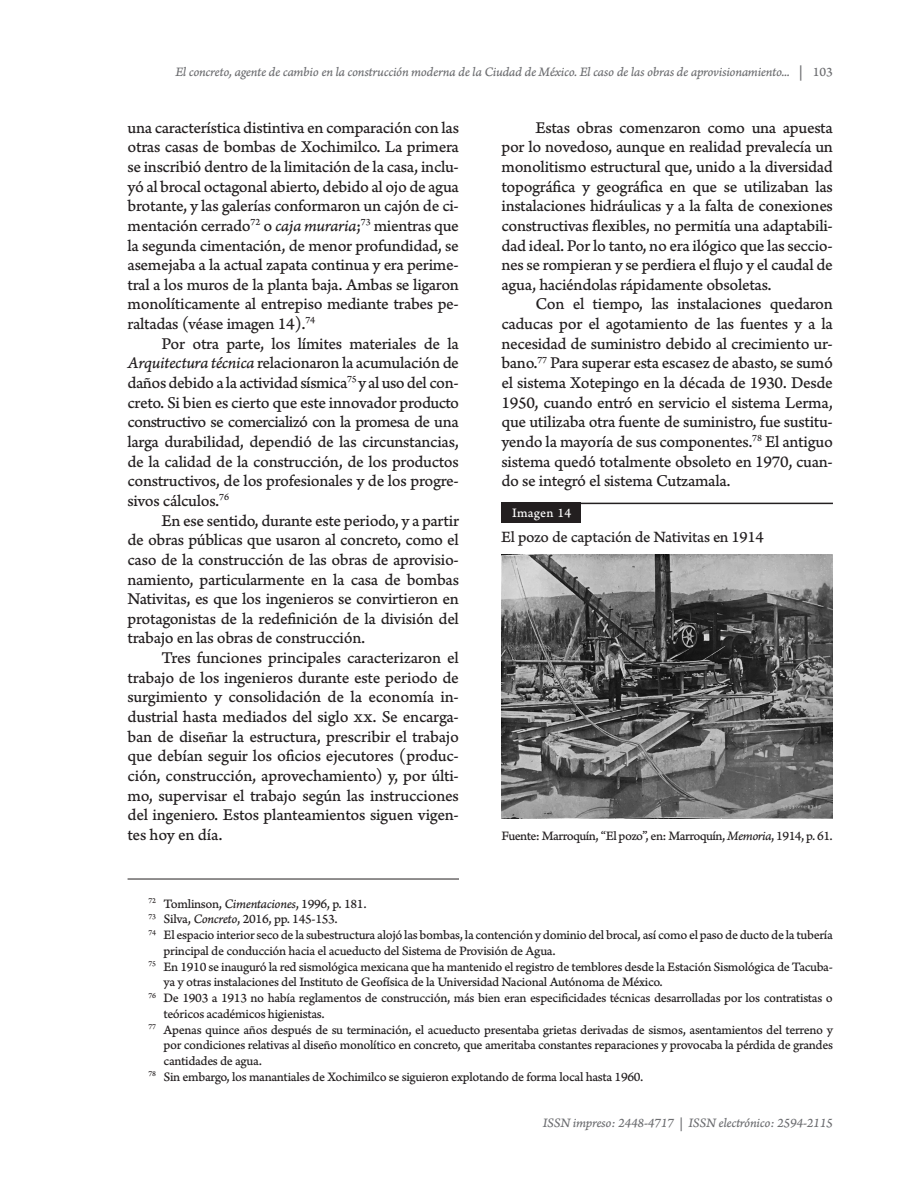
<style>
.page{position:relative;width:918px;height:1188px;background:#fff}
.page>*{position:absolute;margin:0;border:0;box-sizing:border-box;transform-origin:0 0}
.Texto{font:17.25px/19.6px "Arno Pro Caption";letter-spacing:-.02em;color:#231f20;text-align:justify}
.texto_imagen{font:16.5px "Arno Pro Caption";letter-spacing:-.02em;color:#231f20}
.t1{font:15px "Arno Pro Caption";color:#6c6d70}
.Nota_al_pie{font:13.5px/15.8px "Arno Pro Caption";letter-spacing:-.025em;color:#231f20}
.t2{font:13.5px "Arno Pro Italic Caption";letter-spacing:-.025em;color:#6c6d70}
.fuente_imagen{font:13.5px "Arno Pro Caption";letter-spacing:-.04em;color:#231f20}
.Numero_de_tabla{font:13.5px "Arno Pro Caption";color:#fff}
.t3{font:13.5px "Arno Pro Caption";color:#6c6d70}
.s1{font-family:"Arno Pro Italic Caption"}
</style>
<div class="page">
<hr style="left:128px;top:879px;width:331px;height:1px;background:#231f20">
<img style="left:501px;top:554px;width:331px;height:264px">
<hr style="left:502px;top:503px;width:331px;height:1px;background:#231f20">
<div style="left:502px;top:503px;width:79px;height:20px;background:#231f20"></div>
<p class="t1" style="left:798px;top:62px;width:6px">|</p>
<p class="t2" style="left:175px;top:64px;width:616px">El concreto, agente de cambio en la construcción moderna de la Ciudad de México. El caso de las obras de aprovisionamiento...</p>
<p class="t3" style="left:813px;top:64px;width:22px">103</p>
<p class="Texto" style="left:128px;top:118px;width:333px">una característica distintiva en comparación con las otras casas de bombas de Xochimilco. La primera se inscribió dentro de la limitación de la casa, inclu&shy;yó al brocal octagonal abierto, debido al ojo de agua brotante, y las galerías conformaron un cajón de ci&shy;mentación cerrado<sup>72</sup> o <span class="s1">caja muraria</span>;<sup>73</sup> mientras que la segunda cimentación, de menor profundidad, se asemejaba a la actual zapata continua y era perime&shy;tral a los muros de la planta baja. Ambas se ligaron monolíticamente al entrepiso mediante trabes pe&shy;raltadas (véase imagen 14).<sup>74</sup></p>
<p class="Texto" style="left:128px;top:334px;width:333px;text-indent:34px">Por otra parte, los límites materiales de la <span class="s1">Arquitectura técnica</span> relacionaron la acumulación de daños debido a la actividad sísmica<sup>75</sup>y al uso del con&shy;creto. Si bien es cierto que este innovador producto constructivo se comercializó con la promesa de una larga durabilidad, dependió de las circunstancias, de la calidad de la construcción, de los productos constructivos, de los profesionales y de los progre&shy;sivos cálculos.<sup>76</sup></p>
<p class="Texto" style="left:128px;top:511px;width:333px;text-indent:34px">En ese sentido, durante este periodo, y a partir de obras públicas que usaron al concreto, como el caso de la construcción de las obras de aprovisio&shy;namiento, particularmente en la casa de bombas Nativitas, es que los ingenieros se convirtieron en protagonistas de la redefinición de la división del trabajo en las obras de construcción.</p>
<p class="Texto" style="left:128px;top:649px;width:333px;text-indent:34px">Tres funciones principales caracterizaron el trabajo de los ingenieros durante este periodo de surgimiento y consolidación de la economía in&shy;dustrial hasta mediados del siglo xx. Se encarga&shy;ban de diseñar la estructura, prescribir el trabajo que debían seguir los oficios ejecutores (produc&shy;ción, construcción, aprovechamiento) y, por últi&shy;mo, supervisar el trabajo según las instrucciones del ingeniero. Estos planteamientos siguen vigen&shy;tes hoy en día.</p>
<p class="Texto" style="left:502px;top:118px;width:333px;text-indent:34px">Estas obras comenzaron como una apuesta por lo novedoso, aunque en realidad prevalecía un monolitismo estructural que, unido a la diversidad topográfica y geográfica en que se utilizaban las instalaciones hidráulicas y a la falta de conexiones constructivas flexibles, no permitía una adaptabili&shy;dad ideal. Por lo tanto, no era ilógico que las seccio&shy;nes se rompieran y se perdiera el flujo y el caudal de agua, haciéndolas rápidamente obsoletas.</p>
<p class="Texto" style="left:502px;top:295px;width:333px;text-indent:34px">Con el tiempo, las instalaciones quedaron caducas por el agotamiento de las fuentes y a la necesidad de suministro debido al crecimiento ur&shy;bano.<sup>77</sup> Para superar esta escasez de abasto, se sumó el sistema Xotepingo en la década de 1930. Desde 1950, cuando entró en servicio el sistema Lerma, que utilizaba otra fuente de suministro, fue sustitu&shy;yendo la mayoría de sus componentes.<sup>78</sup> El antiguo sistema quedó totalmente obsoleto en 1970, cuan&shy;do se integró el sistema Cutzamala.</p>
<p class="Numero_de_tabla" style="left:512px;top:505px;width:60px">Imagen 14</p>
<p class="texto_imagen" style="left:501px;top:527px;width:264px">El pozo de captación de Nativitas en 1914</p>
<p class="fuente_imagen" style="left:502px;top:828px;width:333px">Fuente: Marroquín, “El pozo”, en: Marroquín, <span class="s1">Memoria</span>, 1914, p. 61.</p>
<p class="Nota_al_pie" style="left:149px;top:896px;width:220px"><sup>72</sup> Tomlinson, <span class="s1">Cimentaciones</span>, 1996, p. 181.</p>
<p class="Nota_al_pie" style="left:149px;top:912px;width:191px"><sup>73</sup> Silva, <span class="s1">Concreto</span>, 2016, pp. 145-153.</p>
<p class="Nota_al_pie" style="left:164px;top:928px;width:671px;text-indent:-15px"><sup>74</sup> El espacio interior seco de la subestructura alojó las bombas, la contención y dominio del brocal, así como el paso de ducto de la tubería principal de conducción hacia el acueducto del Sistema de Provisión de Agua.</p>
<p class="Nota_al_pie" style="left:164px;top:959px;width:671px;text-indent:-15px"><sup>75</sup> En 1910 se inauguró la red sismológica mexicana que ha mantenido el registro de temblores desde la Estación Sismológica de Tacuba&shy;ya y otras instalaciones del Instituto de Geofísica de la Universidad Nacional Autónoma de México.</p>
<p class="Nota_al_pie" style="left:164px;top:991px;width:671px;text-indent:-15px"><sup>76</sup> De 1903 a 1913 no había reglamentos de construcción, más bien eran especificidades técnicas desarrolladas por los contratistas o teóricos académicos higienistas.</p>
<p class="Nota_al_pie" style="left:164px;top:1022px;width:671px;text-align:justify;text-indent:-15px"><sup>77</sup> Apenas quince años después de su terminación, el acueducto presentaba grietas derivadas de sismos, asentamientos del terreno y por condiciones relativas al diseño monolítico en concreto, que ameritaba constantes reparaciones y provocaba la pérdida de grandes cantidades de agua.</p>
<p class="Nota_al_pie" style="left:149px;top:1069px;width:497px"><sup>78</sup> Sin embargo, los manantiales de Xochimilco se siguieron explotando de forma local hasta 1960.</p>
<p class="t2" style="left:543px;top:1115px;width:292px">ISSN impreso: 2448-4717 | ISSN electrónico: 2594-2115</p>
</div>
